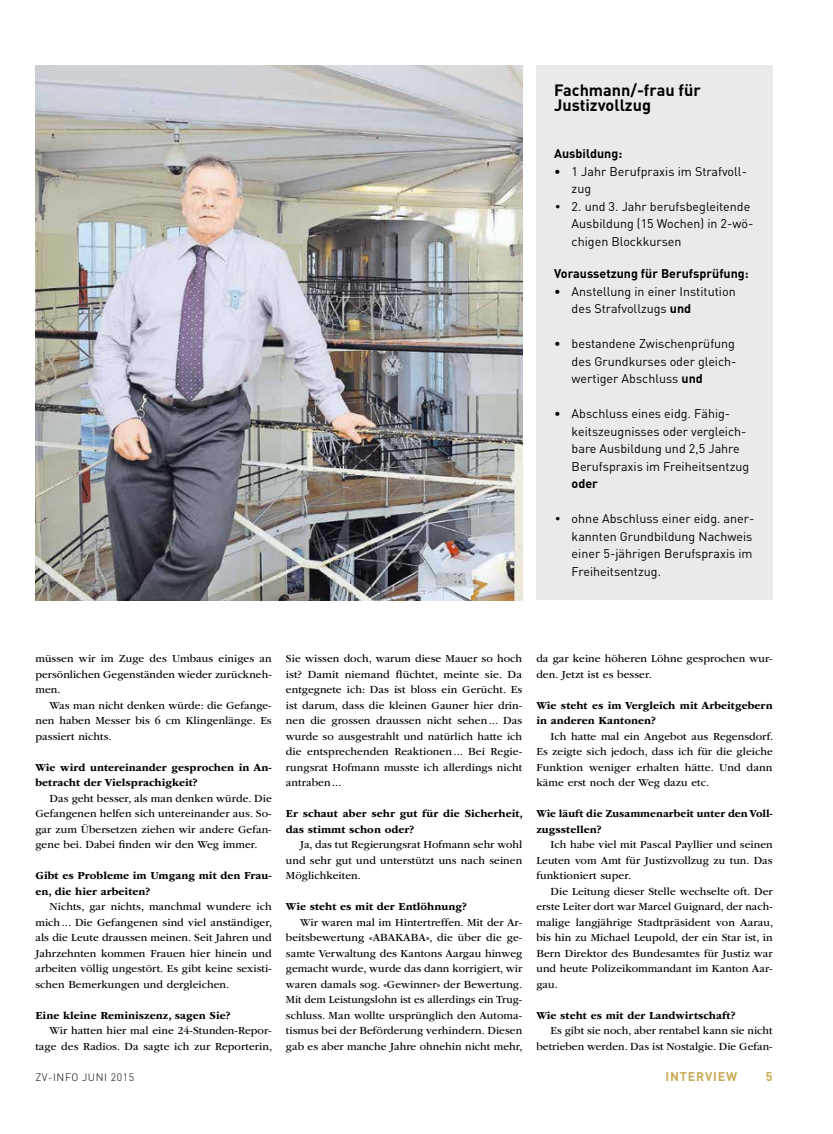
<style>
.page{position:relative;width:833px;height:1134px;background:#fff}
.page>*{position:absolute;margin:0;border:0;box-sizing:border-box;transform-origin:0 0}
.t1{font:700 16.25px/15px "DIN";color:#000}
.t2{font:12.5px/17.5px "DIN";color:#000}
.t3{font:700 12.5px "DIN";color:#000}
.t4{font:700 12.5px "DIN";letter-spacing:.065em;color:#c9ac59}
.t5{font:11.25px/15.5px "ITC Garamond Std";letter-spacing:.005em;color:#000;text-align:justify}
.t6{font:700 11.25px/15.5px "ITC Garamond Std";letter-spacing:.005em;color:#000}
.t7{font:300 10.62px "DIN";letter-spacing:.05em;color:#000}
.s1{font-family:"ITC Garamond Std"}
.s2{font-weight:700}
</style>
<div class="page">
<div style="left:536px;top:66px;width:236px;height:534px;background:#e9eaeb"></div>
<img style="left:35px;top:66px;width:487px;height:534px">
<h1 class="t1" style="left:554px;top:82px;width:148px">Fachmann/-frau für<br>Justizvollzug</h1>
<p class="t3" style="left:554px;top:145px;width:70px">Ausbildung:</p>
<p class="t2" style="left:571px;top:162px;width:177px;text-indent:-18px">• 1 Jahr Berufpraxis im Strafvoll&shy;zug</p>
<p class="t2" style="left:571px;top:197px;width:183px;text-indent:-18px"><span class="s1">•</span> 2. und 3. Jahr berufsbegleitende<br>Ausbildung (15 Wochen) in 2-wö&shy;chigen Blockkursen</p>
<p class="t3" style="left:554px;top:265px;width:196px">Voraussetzung für Berufsprüfung:</p>
<p class="t2" style="left:571px;top:282px;width:165px;text-indent:-18px">• Anstellung in einer Institution des Strafvollzugs <span class="s2">und</span></p>
<p class="t2" style="left:571px;top:335px;width:166px;text-align:justify;text-indent:-18px">• bestandene Zwischenprüfung des Grundkurses oder gleich&shy;wertiger Abschluss <span class="s2">und</span></p>
<p class="t2" style="left:571px;top:405px;width:179px;text-indent:-18px">• Abschluss eines eidg. Fähig&shy;keitszeugnisses oder vergleich&shy;bare Ausbildung und 2,5 Jahre<br>Berufspraxis im Freiheitsentzug</p>
<p class="t3" style="left:571px;top:475px;width:28px">oder</p>
<p class="t2" style="left:571px;top:510px;width:184px;text-indent:-18px"><span class="s1">•</span> ohne Abschluss einer eidg. aner&shy;kannten Grundbildung Nachweis einer 5-jährigen Berufspraxis im<br>Freiheitsentzug.</p>
<p class="t5" style="left:35px;top:651px;width:238px">müssen wir im Zuge des Umbaus einiges an persönlichen Gegenständen wieder zurückneh&shy;men.</p>
<p class="t5" style="left:35px;top:698px;width:238px;text-indent:14px">Was man nicht denken würde: die Gefange&shy;nen haben Messer bis 6 cm Klingenlänge. Es passiert nichts.</p>
<p class="t6" style="left:35px;top:759px;width:238px">Wie wird untereinander gesprochen in An&shy;betracht der Vielsprachigkeit?</p>
<p class="t5" style="left:35px;top:791px;width:238px;text-indent:14px">Das geht besser, als man denken würde. Die Gefangenen helfen sich untereinander aus. So&shy;gar zum Übersetzen ziehen wir andere Gefan&shy;gene bei. Dabei finden wir den Weg immer.</p>
<p class="t6" style="left:35px;top:868px;width:238px">Gibt es Probleme im Umgang mit den Frau&shy;en, die hier arbeiten?</p>
<p class="t5" style="left:35px;top:899px;width:238px;text-indent:14px">Nichts, gar nichts, manchmal wundere ich mich... Die Gefangenen sind viel anständiger, als die Leute draussen meinen. Seit Jahren und Jahrzehnten kommen Frauen hier hinein und arbeiten völlig ungestört. Es gibt keine sexisti&shy;schen Bemerkungen und dergleichen.</p>
<p class="t6" style="left:35px;top:1007px;width:196px">Eine kleine Reminiszenz, sagen Sie?</p>
<p class="t5" style="left:35px;top:1023px;width:238px;text-align:right">Wir hatten hier mal eine 24-Stunden-Repor&shy;tage des Radios. Da sagte ich zur Reporterin,</p>
<p class="t5" style="left:286px;top:651px;width:238px">Sie wissen doch, warum diese Mauer so hoch ist? Damit niemand flüchtet, meinte sie. Da entgegnete ich: Das ist bloss ein Gerücht. Es ist darum, dass die kleinen Gauner hier drin&shy;nen die grossen draussen nicht sehen... Das wurde so ausgestrahlt und natürlich hatte ich die entsprechenden Reaktionen... Bei Regie&shy;rungsrat Hofmann musste ich allerdings nicht antraben...</p>
<p class="t6" style="left:286px;top:806px;width:238px">Er schaut aber sehr gut für die Sicherheit, das stimmt schon oder?</p>
<p class="t5" style="left:286px;top:837px;width:238px;text-indent:14px">Ja, das tut Regierungsrat Hofmann sehr wohl und sehr gut und unterstützt uns nach seinen Möglichkeiten.</p>
<p class="t6" style="left:286px;top:899px;width:182px">Wie steht es mit der Entlöhnung?</p>
<p class="t5" style="left:286px;top:915px;width:238px;text-indent:14px">Wir waren mal im Hintertreffen. Mit der Ar&shy;beitsbewertung «ABAKABA», die über die ge&shy;samte Verwaltung des Kantons Aargau hinweg gemacht wurde, wurde das dann korrigiert, wir waren damals sog. «Gewinner» der Bewertung.<br>Mit dem Leistungslohn ist es allerdings ein Trug&shy;schluss. Man wollte ursprünglich den Automa&shy;tismus bei der Beförderung verhindern. Diesen gab es aber manche Jahre ohnehin nicht mehr,</p>
<p class="t5" style="left:536px;top:651px;width:238px">da gar keine höheren Löhne gesprochen wur&shy;den. Jetzt ist es besser.</p>
<p class="t6" style="left:536px;top:697px;width:238px">Wie steht es im Vergleich mit Arbeitgebern in anderen Kantonen?</p>
<p class="t5" style="left:536px;top:729px;width:238px;text-indent:14px">Ich hatte mal ein Angebot aus Regensdorf.<br>Es zeigte sich jedoch, dass ich für die gleiche Funktion weniger erhalten hätte. Und dann käme erst noch der Weg dazu etc.</p>
<p class="t6" style="left:536px;top:806px;width:238px">Wie läuft die Zusammenarbeit unter den Voll&shy;zugsstellen?</p>
<p class="t5" style="left:536px;top:837px;width:238px;text-indent:14px">Ich habe viel mit Pascal Payllier und seinen Leuten vom Amt für Justizvollzug zu tun. Das funktioniert super.</p>
<p class="t5" style="left:536px;top:884px;width:238px;text-indent:14px">Die Leitung dieser Stelle wechselte oft. Der erste Leiter dort war Marcel Guignard, der nach&shy;malige langjährige Stadtpräsident von Aarau, bis hin zu Michael Leupold, der ein Star ist, in Bern Direktor des Bundesamtes für Justiz war und heute Polizeikommandant im Kanton Aar&shy;gau.</p>
<p class="t6" style="left:536px;top:1007px;width:200px">Wie steht es mit der Landwirtschaft?</p>
<p class="t5" style="left:536px;top:1023px;width:238px;text-align:right">Es gibt sie noch, aber rentabel kann sie nicht betrieben werden. Das ist Nostalgie. Die Gefan-</p>
<p class="t7" style="left:35px;top:1070px;width:100px">ZV-INFO JUNI 2015</p>
<p class="t4" style="left:665px;top:1068px;width:73px">INTERVIEW</p>
<p class="t4" style="left:766px;top:1068px;width:8px">5</p>
</div>
